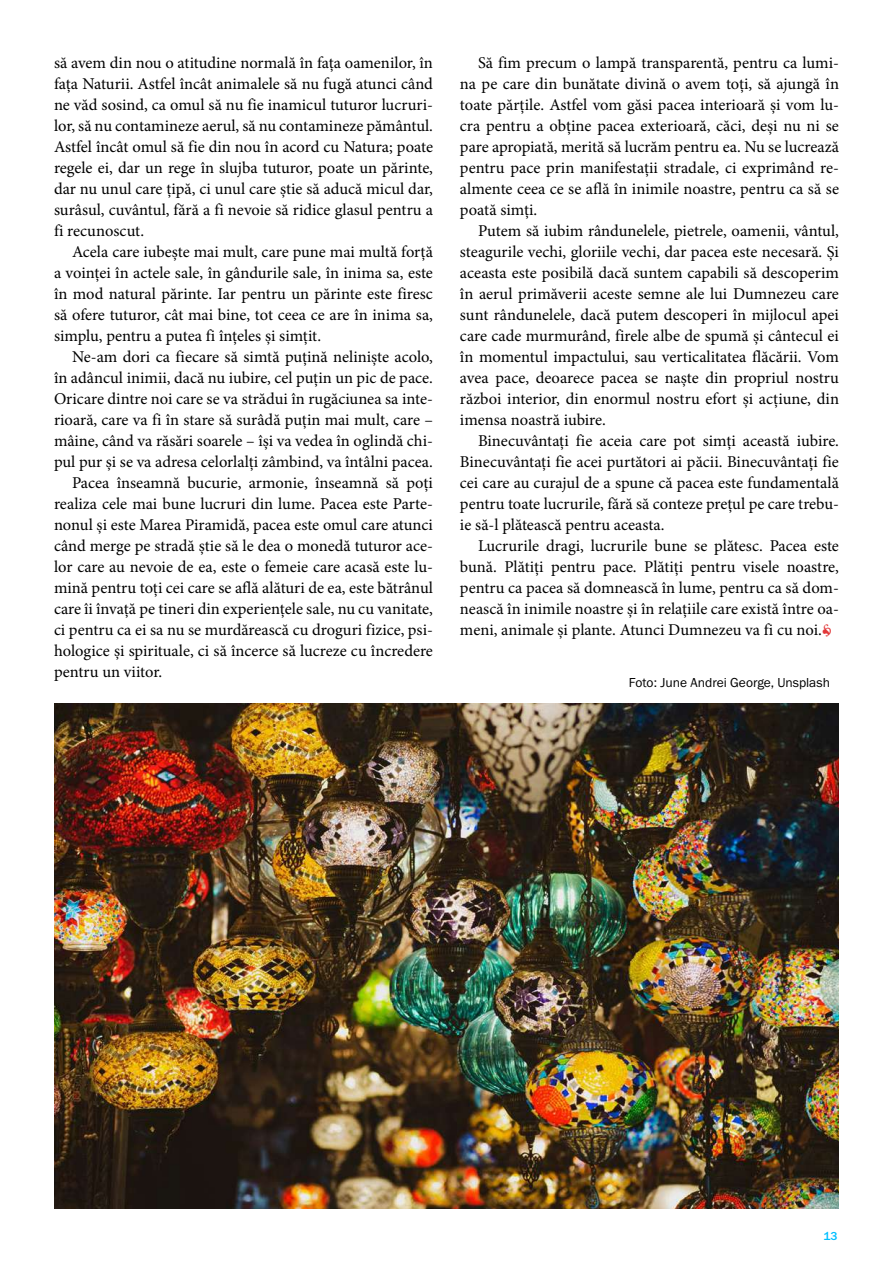
<style>
.page{position:relative;width:893px;height:1263px;background:#fff}
.page>*{position:absolute;margin:0;border:0;box-sizing:border-box;transform-origin:0 0}
.t1{font:16.5px/21px "Minion Pro";color:#000;text-align:justify}
.t2{font:13.5px "Franklin Gothic URW Boo";color:#000}
.t3{font:500 12px "Franklin Gothic URW";color:#00bfff}
.s1{color:#e23839}
</style>
<div class="page">
<img style="left:54px;top:703px;width:785px;height:506px">
<p class="t1" style="left:54px;top:52px;width:381px">să avem din nou o atitudine normală în fața oamenilor, în fața Naturii. Astfel încât animalele să nu fugă atunci când ne văd sosind, ca omul să nu fie inamicul tuturor lucruri&shy;lor, să nu contamineze aerul, să nu contamineze pământul.<br>Astfel încât omul să fie din nou în acord cu Natura; poate regele ei, dar un rege în slujba tuturor, poate un părinte, dar nu unul care țipă, ci unul care știe să aducă micul dar, surâsul, cuvântul, fără a fi nevoie să ridice glasul pentru a fi recunoscut.</p>
<p class="t1" style="left:54px;top:241px;width:380px;text-indent:18px">Acela care iubește mai mult, care pune mai multă forță a voinței în actele sale, în gândurile sale, în inima sa, este în mod natural părinte. Iar pentru un părinte este firesc să ofere tuturor, cât mai bine, tot ceea ce are în inima sa, simplu, pentru a putea fi înțeles și simțit.</p>
<p class="t1" style="left:72px;top:346px;width:362px">Ne-am dori ca fiecare să simtă puțină neliniște acolo,</p>
<p class="t1" style="left:54px;top:367px;width:380px">în adâncul inimii, dacă nu iubire, cel puțin un pic de pace.</p>
<p class="t1" style="left:54px;top:388px;width:381px">Oricare dintre noi care se va strădui în rugăciunea sa inte-</p>
<p class="t1" style="left:54px;top:409px;width:380px">rioară, care va fi în stare să surâdă puțin mai mult, care –</p>
<p class="t1" style="left:54px;top:430px;width:380px">mâine, când va răsări soarele – își va vedea în oglindă chi-</p>
<p class="t1" style="left:54px;top:451px;width:380px">pul pur și se va adresa celorlalți zâmbind, va întâlni pacea.</p>
<p class="t1" style="left:72px;top:472px;width:362px">Pacea înseamnă bucurie, armonie, înseamnă să poți</p>
<p class="t1" style="left:54px;top:493px;width:381px">realiza cele mai bune lucruri din lume. Pacea este Parte-</p>
<p class="t1" style="left:54px;top:514px;width:380px">nonul și este Marea Piramidă, pacea este omul care atunci</p>
<p class="t1" style="left:54px;top:535px;width:381px">când merge pe stradă știe să le dea o monedă tuturor ace-</p>
<p class="t1" style="left:54px;top:556px;width:381px">lor care au nevoie de ea, este o femeie care acasă este lu-</p>
<p class="t1" style="left:54px;top:577px;width:381px">mină pentru toți cei care se află alături de ea, este bătrânul</p>
<p class="t1" style="left:54px;top:598px;width:380px">care îi învață pe tineri din experiențele sale, nu cu vanitate,</p>
<p class="t1" style="left:54px;top:619px;width:380px">ci pentru ca ei sa nu se murdărească cu droguri fizice, psi-</p>
<p class="t1" style="left:54px;top:640px;width:380px">hologice și spirituale, ci să încerce să lucreze cu încredere</p>
<p class="t1" style="left:54px;top:661px;width:110px">pentru un viitor.</p>
<p class="t1" style="left:460px;top:52px;width:381px;text-indent:18px">Să fim precum o lampă transparentă, pentru ca lumi&shy;na pe care din bunătate divină o avem toți, să ajungă în toate părțile. Astfel vom găsi pacea interioară și vom lu&shy;cra pentru a obține pacea exterioară, căci, deși nu ni se pare apropiată, merită să lucrăm pentru ea. Nu se lucrează pentru pace prin manifestații stradale, ci exprimând re&shy;almente ceea ce se află în inimile noastre, pentru ca să se poată simți.</p>
<p class="t1" style="left:460px;top:220px;width:381px;text-indent:18px">Putem să iubim rândunelele, pietrele, oamenii, vântul, steagurile vechi, gloriile vechi, dar pacea este necesară. Și aceasta este posibilă dacă suntem capabili să descoperim în aerul primăverii aceste semne ale lui Dumnezeu care sunt rândunelele, dacă putem descoperi în mijlocul apei care cade murmurând, firele albe de spumă și cântecul ei în momentul impactului, sau verticalitatea flăcării. Vom avea pace, deoarece pacea se naște din propriul nostru război interior, din enormul nostru efort și acțiune, din imensa noastră iubire.</p>
<p class="t1" style="left:460px;top:430px;width:381px;text-indent:18px">Binecuvântați fie aceia care pot simți această iubire.<br>Binecuvântați fie acei purtători ai păcii. Binecuvântați fie cei care au curajul de a spune că pacea este fundamentală pentru toate lucrurile, fără să conteze prețul pe care trebu&shy;ie să-l plătească pentru aceasta.</p>
<p class="t1" style="left:460px;top:535px;width:380px;text-indent:18px">Lucrurile dragi, lucrurile bune se plătesc. Pacea este bună. Plătiți pentru pace. Plătiți pentru visele noastre, pentru ca pacea să domnească în lume, pentru ca să dom&shy;nească în inimile noastre și în relațiile care există între oa&shy;meni, animale și plante. Atunci Dumnezeu va fi cu noi.<span class="s1">•</span></p>
<p class="t2" style="left:629px;top:674px;width:203px">Foto: June Andrei George, Unsplash</p>
<p class="t3" style="left:823px;top:1228px;width:16px">13</p>
</div>
